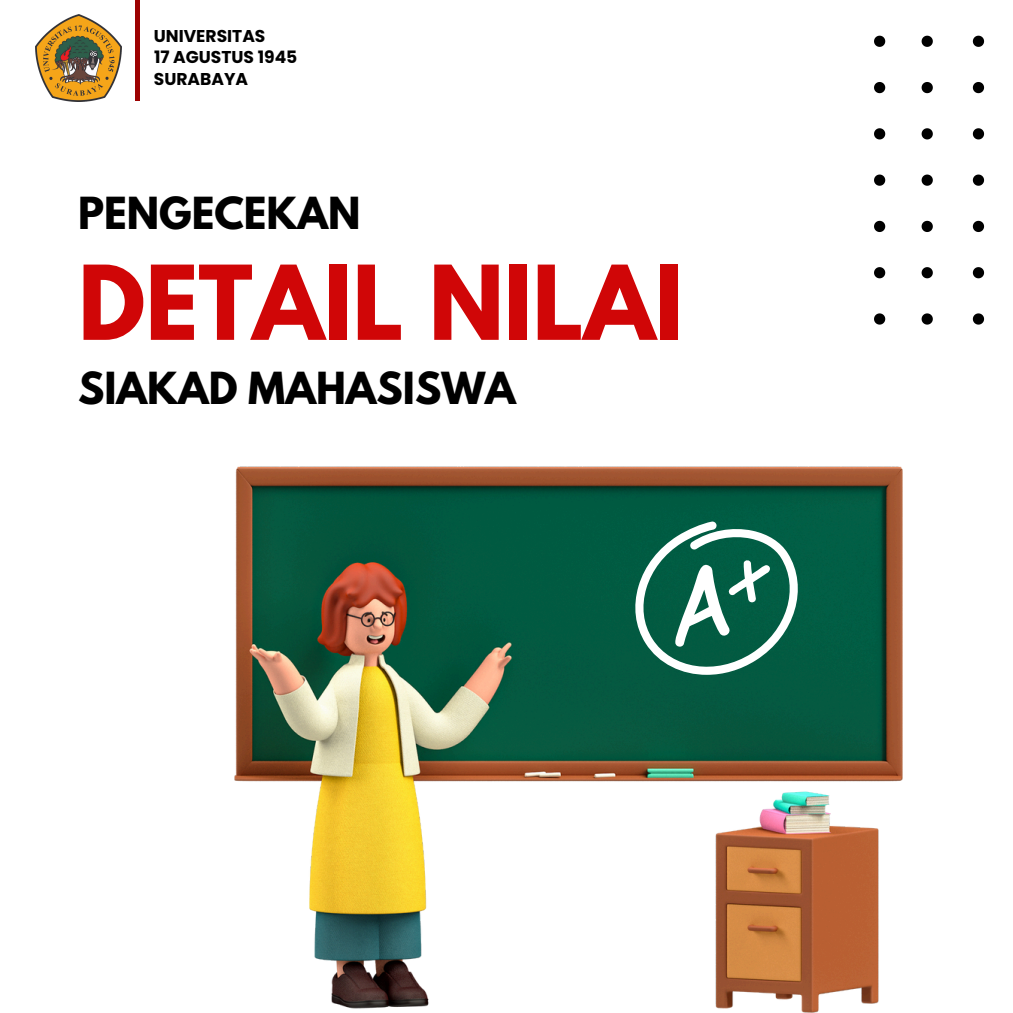
<style>
.page{position:relative;width:1013px;height:1013px;background:#fff}
.page>*{position:absolute;margin:0;border:0;box-sizing:border-box;transform-origin:0 0}
.t1{font:700 91.25px "League Spartan";color:#d00607}
.t2{font:700 39.12px "League Spartan";color:#000}
.t3{font:700 17.12px "Poppins";color:#000}
</style>
<div class="page">
<img style="left:235px;top:466px;width:667px;height:546px">
<svg style="left:874px;top:36px;width:11px;height:11px"></svg>
<svg style="left:921px;top:36px;width:11px;height:11px"></svg>
<svg style="left:972px;top:36px;width:12px;height:11px"></svg>
<svg style="left:874px;top:82px;width:11px;height:11px"></svg>
<svg style="left:921px;top:82px;width:11px;height:11px"></svg>
<svg style="left:972px;top:82px;width:12px;height:11px"></svg>
<svg style="left:874px;top:128px;width:11px;height:11px"></svg>
<svg style="left:921px;top:128px;width:11px;height:11px"></svg>
<svg style="left:972px;top:128px;width:12px;height:11px"></svg>
<svg style="left:874px;top:174px;width:11px;height:12px"></svg>
<svg style="left:921px;top:174px;width:11px;height:12px"></svg>
<svg style="left:972px;top:174px;width:12px;height:12px"></svg>
<svg style="left:874px;top:221px;width:11px;height:11px"></svg>
<svg style="left:921px;top:221px;width:11px;height:11px"></svg>
<svg style="left:972px;top:221px;width:12px;height:11px"></svg>
<svg style="left:874px;top:267px;width:11px;height:11px"></svg>
<svg style="left:921px;top:267px;width:11px;height:11px"></svg>
<svg style="left:972px;top:267px;width:12px;height:11px"></svg>
<svg style="left:874px;top:313px;width:11px;height:11px"></svg>
<svg style="left:921px;top:313px;width:11px;height:11px"></svg>
<svg style="left:972px;top:313px;width:12px;height:11px"></svg>
<img style="left:35px;top:14px;width:86px;height:88px">
<hr style="left:136px;top:0;width:4px;height:101px;background:#9c0202">
<svg style="left:632px;top:521px;width:177px;height:154px"></svg>
<p class="t3" style="left:154px;top:24px;width:113px">UNIVERSITAS</p>
<h2 class="t3" style="left:154px;top:45px;width:145px">17 AGUSTUS 1945</h2>
<h1 class="t3" style="left:154px;top:67px;width:96px">SURABAYA</h1>
<p class="t2" style="left:78px;top:193px;width:284px">PENGECEKAN</p>
<p class="t1" style="left:78px;top:258px;width:607px">DETAIL NILAI</p>
<p class="t2" style="left:78px;top:369px;width:439px">SIAKAD MAHASISWA</p>
</div>
